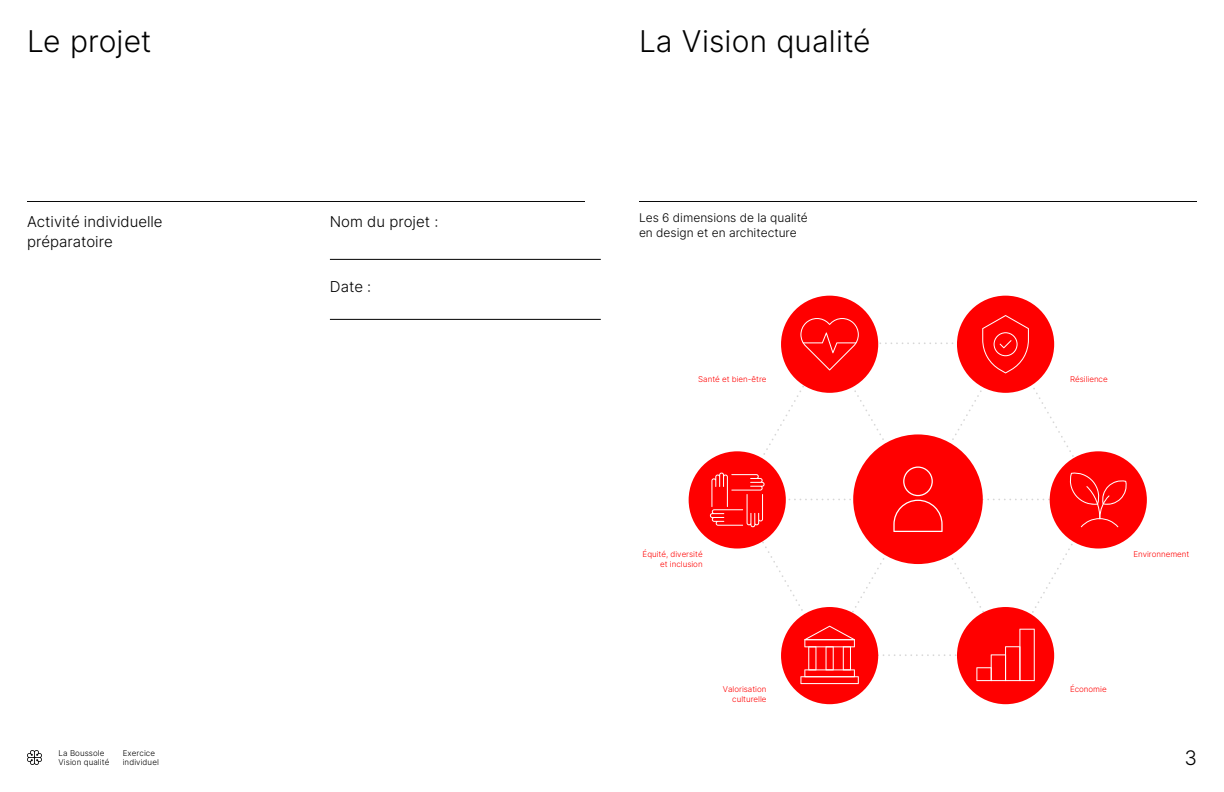
<style>
.page{position:relative;width:1224px;height:792px;background:#fff}
.page>*{position:absolute;margin:0;border:0;box-sizing:border-box;transform-origin:0 0}
.H2_-_Sous-sections_-_Noir{font:30px "Inter";letter-spacing:.005em;color:#000}
.Pagination_-_Noir{font:20px "Inter";color:#000}
.T1_-_Gros_texte_-_Noir{font:15px "Inter";color:#000}
.T2_-_Moyen_texte_-_Noir{font:12px/15px "Inter";color:#000}
.T3_-_Petit_texte_-_Noir{font:8px/10px "Inter";color:#f00;text-align:right}
.Infos_document_-_Noir{font:8px/9px "Inter";letter-spacing:.01em;color:#000}
</style>
<div class="page">
<hr style="left:639px;top:201px;width:558px;height:1px;background:#000">
<hr style="left:27px;top:201px;width:558px;height:1px;background:#000">
<svg style="left:27px;top:750px;width:15px;height:15px"></svg>
<hr style="left:330px;top:259px;width:271px;height:1px;background:#000">
<hr style="left:330px;top:319px;width:271px;height:1px;background:#000">
<div style="left:957px;top:296px;width:97px;height:97px;background:#f00;border-radius:50%"></div>
<div style="left:781px;top:607px;width:97px;height:97px;background:#f00;border-radius:50%"></div>
<div style="left:781px;top:296px;width:97px;height:97px;background:#f00;border-radius:50%"></div>
<div style="left:1050px;top:451px;width:97px;height:98px;background:#f00;border-radius:50%"></div>
<div style="left:689px;top:451px;width:97px;height:98px;background:#f00;border-radius:50%"></div>
<div style="left:957px;top:607px;width:97px;height:97px;background:#f00;border-radius:50%"></div>
<svg style="left:710px;top:315px;width:417px;height:369px"></svg>
<p class="H2_-_Sous-sections_-_Noir" style="left:27px;top:19px;width:126px">Le projet</p>
<p class="H2_-_Sous-sections_-_Noir" style="left:639px;top:19px;width:233px">La Vision qualité</p>
<p class="T1_-_Gros_texte_-_Noir" style="left:27px;top:211px;width:137px">Activité individuelle</p>
<p class="T1_-_Gros_texte_-_Noir" style="left:27px;top:231px;width:87px">préparatoire</p>
<p class="T1_-_Gros_texte_-_Noir" style="left:330px;top:211px;width:110px">Nom du projet :</p>
<p class="T2_-_Moyen_texte_-_Noir" style="left:639px;top:210px;width:170px">Les 6 dimensions de la qualité en design et en architecture</p>
<p class="T1_-_Gros_texte_-_Noir" style="left:330px;top:276px;width:43px">Date :</p>
<p class="T3_-_Petit_texte_-_Noir" style="left:698px;top:374px;width:70px">Santé et bien-être</p>
<p class="T3_-_Petit_texte_-_Noir" style="left:1070px;top:374px;width:39px">Résilience</p>
<p class="T3_-_Petit_texte_-_Noir" style="left:643px;top:549px;width:62px">Équité, diversité et inclusion</p>
<p class="T3_-_Petit_texte_-_Noir" style="left:1133px;top:549px;width:58px">Environnement</p>
<p class="T3_-_Petit_texte_-_Noir" style="left:723px;top:684px;width:45px">Valorisation</p>
<p class="T3_-_Petit_texte_-_Noir" style="left:732px;top:694px;width:36px">culturelle</p>
<p class="T3_-_Petit_texte_-_Noir" style="left:1070px;top:684px;width:38px">Économie</p>
<p class="Infos_document_-_Noir" style="left:59px;top:748px;width:52px">La Boussole<br>Vision qualité</p>
<p class="Infos_document_-_Noir" style="left:123px;top:748px;width:38px">Exercice individuel</p>
<p class="Pagination_-_Noir" style="left:1184px;top:743px;width:14px">3</p>
</div>
